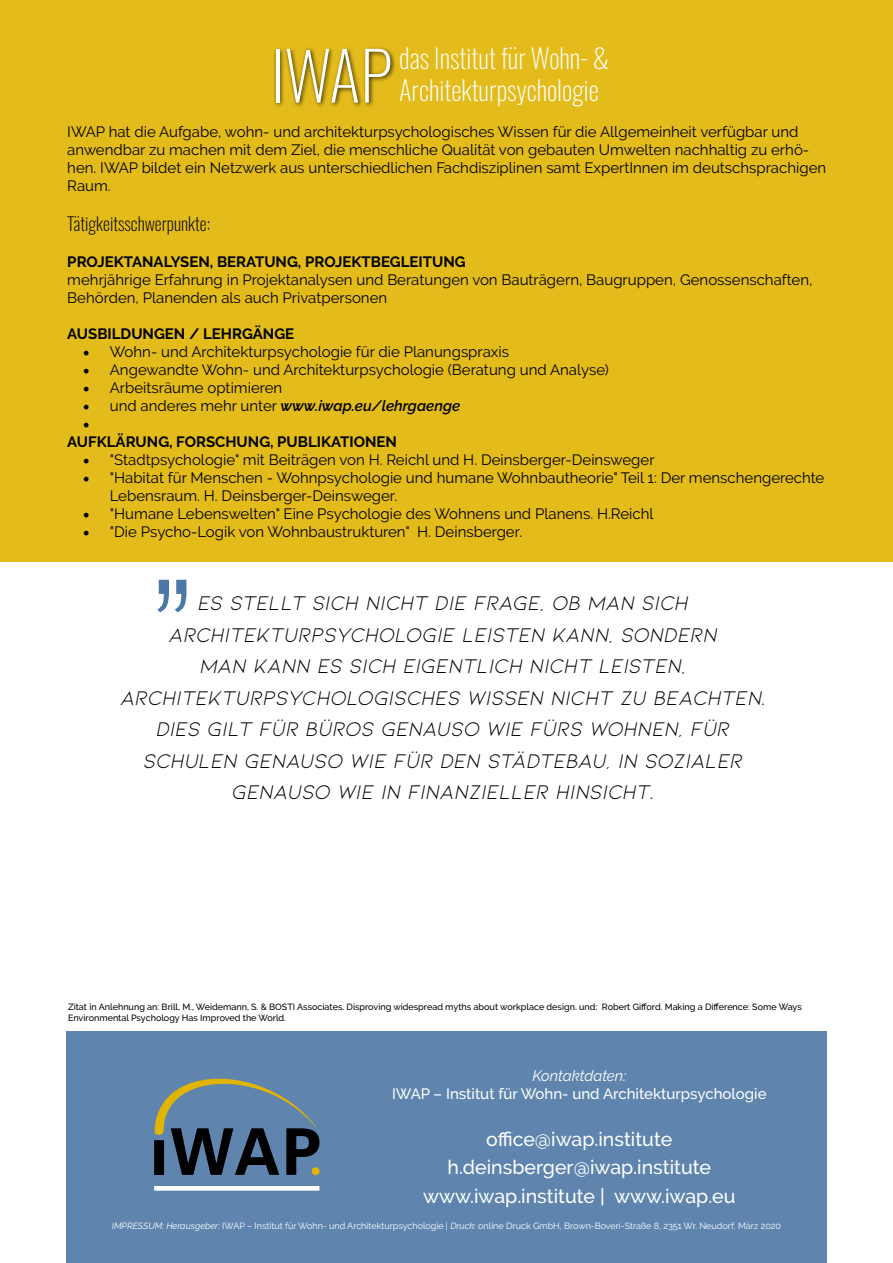
<style>
.page{position:relative;width:893px;height:1263px;background:#fff}
.page>*{position:absolute;margin:0;border:0;box-sizing:border-box;transform-origin:0 0}
.t1{font:200 66.45px "Oswald";color:#fff}
.t2{font:200 26.55px "Oswald";color:#fff}
.t3{font:21px/31.5px "Kiona Itallic";color:#000;text-align:center}
.t4{font:500 19.5px/28.5px "Raleway";color:#fff;text-align:center}
.t5{font:200 18px "Oswald";color:#000}
.t6{font:18px "Minion Pro";color:#000}
.t7{font:15px/18px "Raleway";color:#000}
.t8{font:700 15px "Raleway";color:#000}
.t9{font:500 15px "Raleway";color:#fff}
.t10{font:italic 600 15px "Raleway";color:#000}
.t11{font:italic 15px "Raleway";color:#fff}
.t12{font:500 9px/10.8px "Raleway";color:#000}
.t13{font:9px "Raleway";color:#fff}
.s1{font-family:"Minion Pro";font-size:18px}
.s2{font-family:"Minion Pro";font-weight:400;font-style:normal;font-size:18px}
.s3{font-weight:400;font-style:normal}
.s4{font-style:italic}
</style>
<div class="page">
<div style="left:0;top:0;width:893px;height:561px;background:#e3bb1a"></div>
<div style="left:273px;top:46px;width:123px;height:62px;background:#000;opacity:.75"></div>
<div style="left:66px;top:1031px;width:761px;height:232px;background:#5f85ae"></div>
<svg style="left:154px;top:1079px;width:166px;height:96px"></svg>
<svg style="left:154px;top:1186px;width:165px;height:5px"></svg>
<svg style="left:157px;top:580px;width:29px;height:32px"></svg>
<h1 class="t1" style="left:271px;top:16px;width:123px">IWAP</h1>
<h2 class="t2" style="left:399px;top:35px;width:211px">das Institut für Wohn- &amp;</h2>
<h2 class="t2" style="left:399px;top:67px;width:201px">Architekturpsychologie</h2>
<p class="t7" style="left:67px;top:123px;width:760px">IWAP hat die Aufgabe, wohn- und architekturpsychologisches Wissen für die Allgemeinheit verfügbar und anwendbar zu machen mit dem Ziel, die menschliche Qualität von gebauten Umwelten nachhaltig zu erhö&shy;hen. IWAP bildet ein Netzwerk aus unterschiedlichen Fachdisziplinen samt ExpertInnen im deutschsprachigen Raum.</p>
<p class="t5" style="left:67px;top:208px;width:144px">Tätigkeitsschwerpunkte:</p>
<p class="t8" style="left:67px;top:253px;width:400px">PROJEKTANALYSEN, BERATUNG, PROJEKTBEGLEITUNG</p>
<p class="t7" style="left:67px;top:271px;width:747px">mehrjährige Erfahrung in Projektanalysen und Beratungen von Bauträgern, Baugruppen, Genossenschaften,<br>Behörden, Planenden als auch Privatpersonen</p>
<p class="t8" style="left:67px;top:325px;width:228px">AUSBILDUNGEN / LEHRGÄNGE</p>
<p class="t7" style="left:83px;top:343px;width:428px"><span class="s1">•</span> Wohn- und Architekturpsychologie für die Planungspraxis</p>
<p class="t7" style="left:83px;top:361px;width:528px"><span class="s1">•</span> Angewandte Wohn- und Architekturpsychologie (Beratung und Analyse)</p>
<p class="t7" style="left:83px;top:379px;width:201px"><span class="s1">•</span> Arbeitsräume optimieren</p>
<p class="t10" style="left:83px;top:397px;width:379px"><span class="s2">•</span> <span class="s3">und anderes mehr unter</span> www.iwap.eu/lehrgaenge</p>
<p class="t6" style="left:83px;top:411px;width:9px">•</p>
<p class="t8" style="left:67px;top:433px;width:331px">AUFKLÄRUNG, FORSCHUNG, PUBLIKATIONEN</p>
<p class="t7" style="left:83px;top:451px;width:573px"><span class="s1">•</span> "Stadtpsychologie" mit Beiträgen von H. Reichl und H. Deinsberger-Deinsweger</p>
<p class="t7" style="left:110px;top:469px;width:716px;text-indent:-27px"><span class="s1">•</span> "Habitat für Menschen - Wohnpsychologie und humane Wohnbautheorie" Teil 1: Der menschengerechte<br>Lebensraum. H. Deinsberger-Deinsweger.</p>
<p class="t7" style="left:83px;top:505px;width:572px"><span class="s1">•</span> "Humane Lebenswelten" Eine Psychologie des Wohnens und Planens. H.Reichl</p>
<p class="t7" style="left:83px;top:523px;width:441px"><span class="s1">•</span> "Die Psycho-Logik von Wohnbaustrukturen" H. Deinsberger.</p>
<p class="t3" style="left:122px;top:587px;width:647px">ES STELLT SICH NICHT DIE FRAGE, OB MAN SICH ARCHITEKTURPSYCHOLOGIE LEISTEN KANN, SONDERN<br>MAN KANN ES SICH EIGENTLICH NICHT LEISTEN, ARCHITEKTURPSYCHOLOGISCHES WISSEN NICHT ZU BEACHTEN.<br>DIES GILT FÜR BÜROS GENAUSO WIE FÜRS WOHNEN, FÜR SCHULEN GENAUSO WIE FÜR DEN STÄDTEBAU, IN SOZIALER GENAUSO WIE IN FINANZIELLER HINSICHT.</p>
<p class="t12" style="left:68px;top:1001px;width:735px">Zitat in Anlehnung an: Brill, M., Weidemann, S. &amp; BOSTI Associates. Disproving widespread myths about workplace design. und: Robert Gifford. Making a Difference: Some Ways<br>Environmental Psychology Has Improved the World.</p>
<p class="t11" style="left:532px;top:1067px;width:95px">Kontaktdaten:</p>
<p class="t9" style="left:392px;top:1085px;width:376px">IWAP – Institut für Wohn- und Architekturpsychologie</p>
<h3 class="t4" style="left:423px;top:1124px;width:314px">office@iwap.institute h.deinsberger@iwap.institute www.iwap.institute | www.iwap.eu</h3>
<p class="t13" style="left:112px;top:1220px;width:671px"><span class="s4">IMPRESSUM: Herausgeber:</span> IWAP – Institut für Wohn- und Architekturpsychologie | <span class="s4">Druck:</span> online Druck GmbH, Brown-Boveri-Straße 8, 2351 Wr. Neudorf, März 2020</p>
</div>
